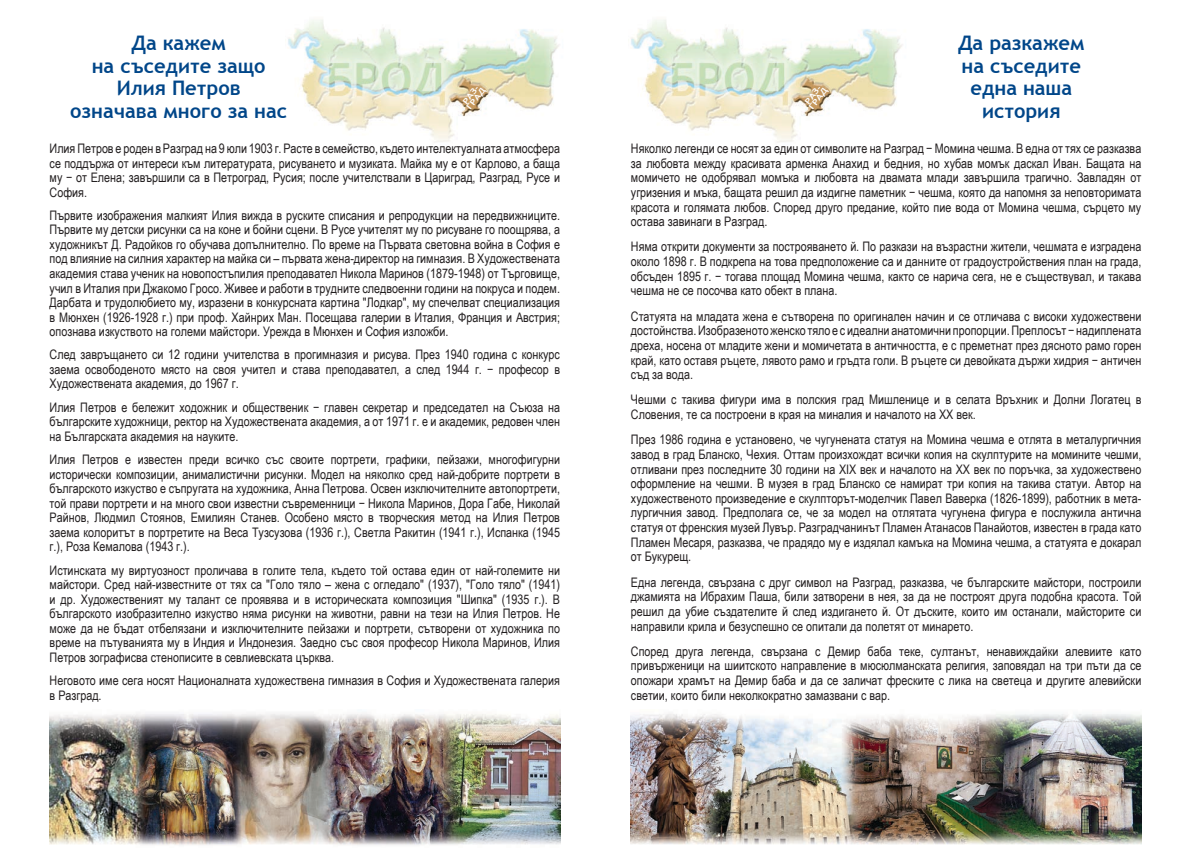
<style>
.page{position:relative;width:1191px;height:851px;background:#fff}
.page>*{position:absolute;margin:0;border:0;box-sizing:border-box;transform-origin:0 0}
.t1{font:700 20px/22.5px "Trebuchet MS";color:#004689;text-align:center}
.t2{font:13.12px/14.5px "Arial Narrow";color:#231f20;text-align:justify}
.t3{font:700 8px/6.2px "Trebuchet MS";color:#fff;scale:1.25 1}
</style>
<div class="page">
<img style="left:288px;top:19px;width:272px;height:124px">
<img style="left:631px;top:19px;width:272px;height:124px">
<img style="left:50px;top:713px;width:510px;height:132px">
<img style="left:631px;top:713px;width:510px;height:132px">
<h1 class="t1" style="left:70px;top:32px;width:218px">Да кажем<br>на съседите защo<br>Илия Петров<br>означава много за нас</h1>
<h1 class="t1" style="left:958px;top:32px;width:128px">Да разкажем на съседите една наша история</h1>
<p class="t3" style="left:461px;top:103px;width:25px;rotate:-52deg">РАЗ-<br>ГРАД</p>
<p class="t3" style="left:803px;top:103px;width:25px;rotate:-52deg">РАЗ-<br>ГРАД</p>
<p class="t2" style="left:50px;top:141px;width:512px">Илия Петров е роден в Разград на 9 юли 1903 г. Расте в семейство, където интелектуалната атмосфера се поддържа от интереси към литературата, рисуването и музиката. Майка му е от Карлово, а баща му − от Елена; завършили са в Петроград, Русия; после учителствали в Цариград, Разград, Русе и София.</p>
<p class="t2" style="left:50px;top:207px;width:512px">Първите изображения малкият Илия вижда в руските списания и репродукции на передвижниците.<br>Първите му детски рисунки са на коне и бойни сцени. В Русе учителят му по рисуване го поощрява, а художникът Д. Радойков го обучава допълнително. По време на Първата световна война в София е под влияние на силния характер на майка си – първата жена-директор на гимназия. В Художествената академия става ученик на новопостъпилия преподавател Никола Маринов (1879-1948) от Търговище, учил в Италия при Джакомо Гросо. Живее и работи в трудните следвоенни години на покруса и подем.<br>Дарбата и трудолюбието му, изразени в конкурсната картина "Лодкар", му спечелват специализация в Мюнхен (1926-1928 г.) при проф. Хайнрих Ман. Посещава галерии в Италия, Франция и Австрия; опознава изкуството на големи майстори. Урежда в Мюнхен и София изложби.</p>
<p class="t2" style="left:50px;top:347px;width:512px">След завръщането си 12 години учителства в прогимназия и рисува. През 1940 година с конкурс заема освободеното място на своя учител и става преподавател, а след 1944 г. − професор в Художествената академия, до 1967 г.</p>
<p class="t2" style="left:50px;top:399px;width:512px">Илия Петров е бележит ходожник и общественик − главен секретар и председател на Съюза на българските художници, ректор на Художествената академия, а от 1971 г. е и академик, редовен член на Българската академия на науките.</p>
<p class="t2" style="left:50px;top:452px;width:512px">Илия Петров е известен преди всичко със своите портрети, графики, пейзажи, многофигурни исторически композиции, анималистични рисунки. Модел на няколко сред най-добрите портрети в българското изкуство е съпругата на художника, Анна Петрова. Освен изключителните автопортрети, той прави портрети и на много свои известни съвременници − Никола Маринов, Дора Габе, Николай Райнов, Людмил Стоянов, Емилиян Станев. Особено място в творческия метод на Илия Петров заема колоритът в портретите на Веса Тузсузова (1936 г.), Светла Ракитин (1941 г.), Испанка (1945 г.), Роза Кемалова (1943 г.).</p>
<p class="t2" style="left:50px;top:562px;width:512px">Истинската му виртуозност проличава в голите тела, където той остава един от най-големите ни майстори. Сред най-известните от тях са "Голо тяло – жена с огледало" (1937), "Голо тяло" (1941) и др. Художественият му талант се проявява и в историческата композиция "Шипка" (1935 г.). В българското изобразително изкуство няма рисунки на животни, равни на тези на Илия Петров. Не може да не бъдат отбелязани и изключителните пейзажи и портрети, сътворени от художника по време на пътуванията му в Индия и Индонезия. Заедно със своя професор Никола Маринов, Илия Петров зографисва стенописите в севлиевската църква.</p>
<p class="t2" style="left:50px;top:672px;width:512px">Неговото име сега носят Националната художествена гимназия в София и Художествената галерия в Разград.</p>
<p class="t2" style="left:631px;top:141px;width:512px">Няколко легенди се носят за един от символите на Разград − Момина чешма. В една от тях се разказва за любовта между красивата арменка Анахид и бедния, но хубав момък даскал Иван. Бащата на момичето не одобрявал момъка и любовта на двамата млади завършила трагично. Завладян от угризения и мъка, бащата решил да издигне паметник − чешма, която да напомня за неповторимата красота и голямата любов. Според друго предание, който пие вода от Момина чешма, сърцето му остава завинаги в Разград.</p>
<p class="t2" style="left:631px;top:239px;width:512px">Няма открити документи за построяването й. По разкази на възрастни жители, чешмата е изградена около 1898 г. В подкрепа на това предположение са и данните от градоустройствения план на града, обсъден 1895 г. − тогава площад Момина чешма, както се нарича сега, не е съществувал, и такава чешма не се посочва като обект в плана.</p>
<p class="t2" style="left:631px;top:308px;width:512px">Статуята на младата жена е сътворена по оригинален начин и се отличава с високи художествени достойнства. Изобразеното женско тяло е с идеални анатомични пропорции. Преплосът − надиплената дреха, носена от младите жени и момичетата в античността, е с преметнат през дясното рамо горен край, като оставя ръцете, лявото рамо и гръдта голи. В ръцете си девойката държи хидрия − античен съд за вода.</p>
<p class="t2" style="left:631px;top:392px;width:512px">Чешми с такива фигури има в полския град Мишленице и в селата Връхник и Долни Логатец в<br>Словения, те са построени в края на миналия и началото на ХХ век.</p>
<p class="t2" style="left:631px;top:432px;width:512px">През 1986 година е установено, че чугунената статуя на Момина чешма е отлята в металургичния завод в град Бланско, Чехия. Оттам произхождат всички копия на скулптурите на момините чешми, отливани през последните 30 години на ХІХ век и началото на ХХ век по поръчка, за художествено оформление на чешми. В музея в град Бланско се намират три копия на такива статуи. Автор на художественото произведение е скулпторът-моделчик Павел Ваверка (1826-1899), работник в мета&shy;лургичния завод. Предполага се, че за модел на отлятата чугунена фигура е послужила антична статуя от френския музей Лувър. Разградчанинът Пламен Атанасов Панайотов, известен в града като Пламен Месаря, разказва, че прадядо му е издялал камъка на Момина чешма, а статуята е докарал от Букурещ.</p>
<p class="t2" style="left:631px;top:574px;width:512px">Една легенда, свързана с друг символ на Разград, разказва, че българските майстори, построили джамията на Ибрахим Паша, били затворени в нея, за да не построят друга подобна красота. Той решил да убие създателите й след издигането й. От дъските, които им останали, майсторите си направили крила и безуспешно се опитали да полетят от минарето.</p>
<p class="t2" style="left:631px;top:643px;width:512px">Според друга легенда, свързана с Демир баба теке, султанът, ненавиждайки алевиите като привърженици на шиитското направление в мюсюлманската религия, заповядал на три пъти да се опожари храмът на Демир баба и да се заличат фреските с лика на светеца и другите алевийски светии, които били неколкократно замазвани с вар.</p>
</div>
